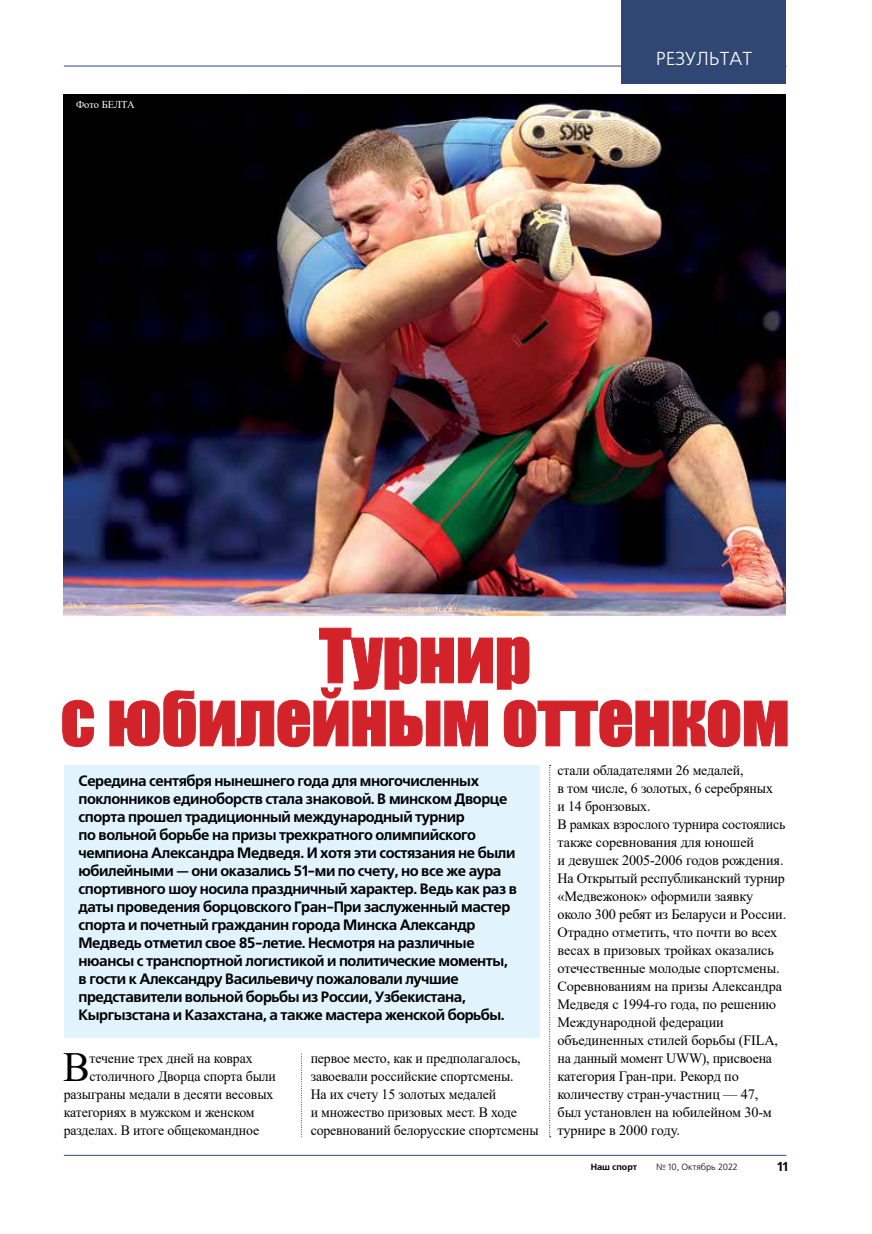
<style>
.page{position:relative;width:872px;height:1234px;background:#fff}
.page>*{position:absolute;margin:0;border:0;box-sizing:border-box;transform-origin:0 0}
.t1{font:69px/63px "Impact";color:#d2232a;text-align:center}
.t2{font:41.4px "Times New Roman";color:#000}
.t3{font:18.75px "Free Set C";color:#fff}
.t4{font:700 15px/18px "Free Set C";letter-spacing:-.03em;color:#000}
.t5{font:14.25px/18px "Times New Roman";letter-spacing:-.01em;color:#000}
.t6{font:700 12.75px "Free Set C";color:#000}
.t7{font:10.5px "Times New Roman";letter-spacing:-.015em;color:#fff}
.t8{font:9px "Free Set C";color:#000}
.t9{font:700 9px "Free Set C";color:#000}
</style>
<div class="page">
<hr style="left:64px;top:66px;width:722px;height:1px;background:#304774">
<div style="left:621px;top:0;width:165px;height:83px;background:#304774"></div>
<hr style="left:64px;top:1154px;width:722px;height:1px;background:#304774">
<svg style="left:301px;top:1053px;width:1px;height:84px"></svg>
<svg style="left:549px;top:764px;width:2px;height:373px"></svg>
<img style="left:64px;top:95px;width:721px;height:520px">
<div style="left:64px;top:764px;width:475px;height:273px;background:#e1f4fd"></div>
<svg style="left:62px;top:699px;width:32px;height:48px"></svg>
<svg style="left:109px;top:627px;width:679px;height:120px"></svg>
<p class="t7" style="left:76px;top:97px;width:60px">Фото БЕЛТА</p>
<h3 class="t3" style="left:656px;top:49px;width:98px">РЕЗУЛЬТАТ</h3>
<h1 class="t1" style="left:61px;top:622px;width:730px">Турнир<br>с юбилейным оттенком</h1>
<p class="t4" style="left:79px;top:771px;width:440px">Середина сентября нынешнего года для многочисленных поклонников единоборств стала знаковой. В минском Дворце спорта прошел традиционный международный турнир<br>по вольной борьбе на призы трехкратного олимпийского чемпиона Александра Медведя. И хотя эти состязания не были юбилейными — они оказались 51-ми по счету, но все же аура спортивного шоу носила праздничный характер. Ведь как раз в даты проведения борцовского Гран-При заслуженный мастер спорта и почетный гражданин города Минска Александр Медведь отметил свое 85-летие. Несмотря на различные нюансы с транспортной логистикой и политические моменты, в гости к Александру Васильевичу пожаловали лучшие представители вольной борьбы из России, Узбекистана, Кыргызстана и Казахстана, а также мастера женской борьбы.</p>
<h2 class="t2" style="left:63px;top:1037px;width:28px">В</h2>
<p class="t5" style="left:90px;top:1048px;width:164px">течение трех дней на коврах</p>
<p class="t5" style="left:90px;top:1066px;width:188px">столичного Дворца спорта были</p>
<p class="t5" style="left:64px;top:1084px;width:211px">разыграны медали в десяти весовых</p>
<p class="t5" style="left:64px;top:1102px;width:192px">категориях в мужском и женском</p>
<p class="t5" style="left:64px;top:1120px;width:197px">разделах. В итоге общекомандное</p>
<p class="t5" style="left:311px;top:1048px;width:229px">первое место, как и предполагалось, завоевали российские спортсмены.<br>На их счету 15 золотых медалей<br>и множество призовых мест. В ходе соревнований белорусские спортсмены</p>
<p class="t5" style="left:557px;top:760px;width:230px">стали обладателями 26 медалей,<br>в том числе, 6 золотых, 6 серебряных<br>и 14 бронзовых.<br>В рамках взрослого турнира состоялись также соревнования для юношей<br>и девушек 2005-2006 годов рождения.<br>На Открытый республиканский турнир «Медвежонок» оформили заявку около 300 ребят из Беларуси и России.<br>Отрадно отметить, что почти во всех весах в призовых тройках оказались отечественные молодые спортсмены.<br>Соревнованиям на призы Александра<br>Медведя с 1994-го года, по решению<br>Международной федерации объединенных стилей борьбы (FILA, на данный момент UWW), присвоена категория Гран-при. Рекорд по количеству стран-участниц — 47,<br>был установлен на юбилейном 30-м турнире в 2000 году.</p>
<p class="t9" style="left:590px;top:1161px;width:48px">Наш спорт</p>
<p class="t8" style="left:656px;top:1161px;width:83px">№ 10, Октябрь 2022</p>
<p class="t6" style="left:777px;top:1158px;width:12px">11</p>
</div>
